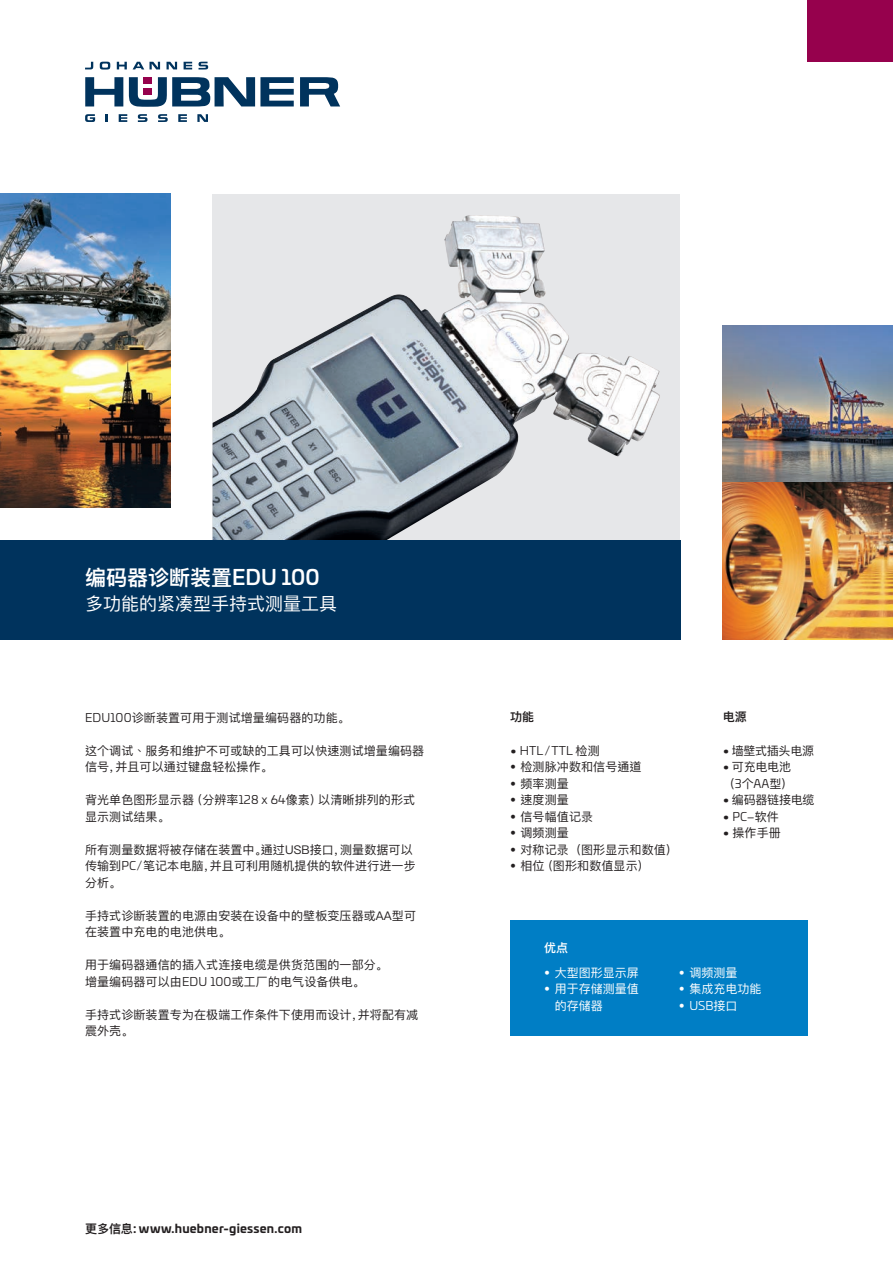
<style>
.page{position:relative;width:893px;height:1263px;background:#fff}
.page>*{position:absolute;margin:0;border:0;box-sizing:border-box;transform-origin:0 0}
.t1{font:600 21px "Ping Fang HK";color:#fff}
.t2{font:18px "Ping Fang HK";color:#fff}
.t3{font:12px/16.5px "Ping Fang HK";letter-spacing:.01em;color:#231f20}
.t4{font:12px/16.5px "Ping Fang HK";color:#fff}
.t5{font:700 12px "Univia Pro";letter-spacing:.015em;color:#231f20}
.t6{font:12px "Univia Pro";letter-spacing:.01em;color:#231f20}
.t7{font:12px "Ping Fang HK";letter-spacing:-.025em;color:#231f20}
.t8{font:12px "Ping Fang HK";letter-spacing:-.02em;color:#231f20}
.t9{font:600 12px "Ping Fang HK";color:#231f20}
.t10{font:600 12px "Ping Fang HK";color:#fff}
.s1{font-family:"Univia Pro";font-weight:500}
.s2{font-family:"Univia Pro"}
.s3{font-family:"Ping Fang HK";font-weight:600}
.s4{font-weight:700}
.s5{font-family:"Ping Fang HK"}
.s6{font-family:"Univia Pro";font-weight:700}
</style>
<div class="page">
<div style="left:213px;top:194px;width:467px;height:367px;background:#e6e7e9"></div>
<img style="left:213px;top:215px;width:447px;height:325px">
<img style="left:723px;top:326px;width:170px;height:313px">
<svg style="left:85px;top:77px;width:38px;height:29px"></svg>
<svg style="left:300px;top:77px;width:40px;height:29px"></svg>
<svg style="left:129px;top:77px;width:165px;height:30px"></svg>
<svg style="left:100px;top:62px;width:10px;height:8px"></svg>
<svg style="left:117px;top:62px;width:10px;height:7px"></svg>
<svg style="left:133px;top:62px;width:27px;height:7px"></svg>
<svg style="left:167px;top:62px;width:10px;height:7px"></svg>
<svg style="left:184px;top:62px;width:8px;height:7px"></svg>
<svg style="left:199px;top:62px;width:9px;height:8px"></svg>
<svg style="left:85px;top:62px;width:8px;height:7px"></svg>
<div style="left:143px;top:77px;width:9px;height:7px;background:#96014d"></div>
<div style="left:143px;top:88px;width:9px;height:7px;background:#96014d"></div>
<svg style="left:158px;top:114px;width:10px;height:8px"></svg>
<svg style="left:138px;top:114px;width:9px;height:8px"></svg>
<svg style="left:119px;top:114px;width:8px;height:8px"></svg>
<svg style="left:178px;top:114px;width:9px;height:8px"></svg>
<svg style="left:197px;top:114px;width:11px;height:8px"></svg>
<svg style="left:106px;top:114px;width:2px;height:8px"></svg>
<svg style="left:85px;top:114px;width:10px;height:8px"></svg>
<div style="left:808px;top:0;width:85px;height:62px;background:#96014d"></div>
<img style="left:0;top:194px;width:170px;height:313px">
<div style="left:0;top:540px;width:680px;height:99px;background:#00335d"></div>
<div style="left:510px;top:920px;width:298px;height:115px;background:#007ec5"></div>
<h1 class="t1" style="left:85px;top:565px;width:236px">编码器诊断装置<span class="s1">EDU 100</span></h1>
<h2 class="t2" style="left:85px;top:593px;width:253px">多功能的紧凑型手持式测量工具</h2>
<p class="t3" style="left:85px;top:709px;width:260px"><span class="s2">EDU100</span>诊断装置可用于测试增量编码器的功能。</p>
<p class="t3" style="left:85px;top:742px;width:341px">这个调试、服务和维护不可或缺的工具可以快速测试增量编码器信号，并且可以通过键盘轻松操作。</p>
<p class="t3" style="left:85px;top:791px;width:332px">背光单色图形显示器 (分辨率<span class="s2">128 x 64</span>像素) 以清晰排列的形式显示测试结果。</p>
<p class="t3" style="left:85px;top:841px;width:332px">所有测量数据将被存储在装置中。通过USB接口，测量数据可以传输到<span class="s2">PC/</span>笔记本电脑，并且可利用随机提供的软件进行进一步分析。</p>
<p class="t3" style="left:85px;top:907px;width:333px">手持式诊断装置的电源由安装在设备中的壁板变压器或AA型可在装置中充电的电池供电。</p>
<p class="t3" style="left:85px;top:956px;width:298px">用于编码器通信的插入式连接电缆是供货范围的一部分。增量编码器可以由<span class="s2">EDU 100</span>或工厂的电气设备供电。</p>
<p class="t3" style="left:85px;top:1006px;width:335px">手持式诊断装置专为在极端工作条件下使用而设计，并将配有减震外壳。</p>
<p class="t5" style="left:85px;top:1219px;width:218px"><span class="s3">更多信息</span>: www.huebner-giessen.com</p>
<p class="t9" style="left:510px;top:709px;width:25px">功能</p>
<p class="t9" style="left:723px;top:709px;width:25px">电源</p>
<p class="t6" style="left:510px;top:742px;width:91px"><span class="s4">•</span> HTL/TTL <span class="s5">检测</span></p>
<p class="t3" style="left:510px;top:758px;width:133px">• 检测脉冲数和信号通道</p>
<p class="t3" style="left:510px;top:775px;width:60px">• 频率测量</p>
<p class="t3" style="left:510px;top:791px;width:60px">• 速度测量</p>
<p class="t3" style="left:510px;top:808px;width:84px">• 信号幅值记录</p>
<p class="t3" style="left:510px;top:824px;width:60px">• 调频测量</p>
<p class="t3" style="left:510px;top:841px;width:169px">• 对称记录（图形显示和数值）</p>
<p class="t3" style="left:510px;top:857px;width:133px">• 相位 (图形和数值显示)</p>
<p class="t7" style="left:723px;top:743px;width:93px"><span class="s6">•</span> 墙壁式插头电源</p>
<p class="t3" style="left:723px;top:758px;width:72px"><span class="s6">•</span> 可充电电池（<span class="s2">3</span>个<span class="s2">AA</span>型）</p>
<p class="t8" style="left:723px;top:792px;width:93px"><span class="s6">•</span> 编码器链接电缆</p>
<p class="t3" style="left:723px;top:808px;width:57px"><span class="s6">•</span> <span class="s2">PC</span>-软件</p>
<p class="t3" style="left:723px;top:824px;width:59px"><span class="s6">•</span> 操作手册</p>
<p class="t10" style="left:544px;top:940px;width:25px">优点</p>
<p class="t4" style="left:544px;top:964px;width:96px">• 大型图形显示屏</p>
<p class="t4" style="left:555px;top:981px;width:85px;text-indent:-11px">• 用于存储测量值的存储器</p>
<p class="t4" style="left:679px;top:964px;width:60px">• 调频测量</p>
<p class="t4" style="left:679px;top:981px;width:84px">• 集成充电功能</p>
<p class="t4" style="left:679px;top:997px;width:60px">• <span class="s2">USB</span>接口</p>
</div>
